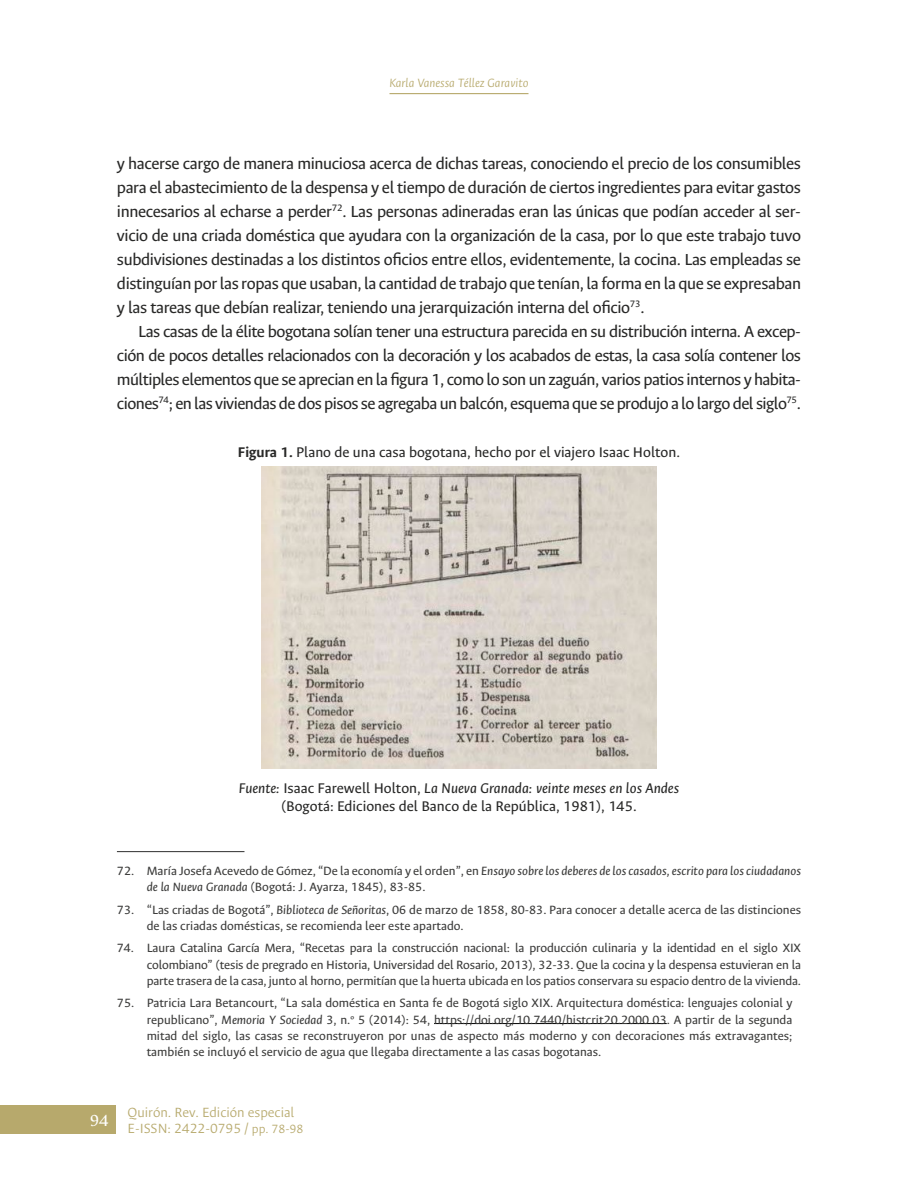
<style>
.page{position:relative;width:918px;height:1188px;background:#fff}
.page>*{position:absolute;margin:0;border:0;box-sizing:border-box;transform-origin:0 0}
.t1{font:18px/24px "Ancizar Sans";letter-spacing:-.025em;color:#282827;text-align:justify}
.t2{font:18px "Ancizar Serif";color:#fff}
.t3{font:15.75px/18px "Ancizar Sans";color:#282827;text-align:center}
.t4{font:300 15px/16.5px "Ancizar Sans";color:#b7a96c}
.t5{font:13.5px/16.2px "Ancizar Sans";color:#3c3c3b}
.t6{font:italic 300 13.5px "Ancizar Sans";color:#b7a96c}
.s1{font-weight:700}
.s2{font-style:italic}
.s3{font-size:13.5px}
</style>
<div class="page">
<div style="left:0;top:1105px;width:116px;height:29px;background:#b7a96c"></div>
<hr style="left:389px;top:93px;width:140px;height:1px;background:#b7a96c">
<img style="left:261px;top:466px;width:396px;height:303px">
<hr style="left:117px;top:851px;width:127px;height:1px;background:#2f2f2f">
<hr style="left:434px;top:1023px;width:233px;height:1px;background:#000">
<p class="t6" style="left:389px;top:75px;width:141px">Karla Vanessa Téllez Garavito</p>
<p class="t1" style="left:117px;top:151px;width:686px">y hacerse cargo de manera minuciosa acerca de dichas tareas, conociendo el precio de los consumibles para el abastecimiento de la despensa y el tiempo de duración de ciertos ingredientes para evitar gastos innecesarios al echarse a perder<sup>72</sup>. Las personas adineradas eran las únicas que podían acceder al ser&shy;vicio de una criada doméstica que ayudara con la organización de la casa, por lo que este trabajo tuvo subdivisiones destinadas a los distintos oficios entre ellos, evidentemente, la cocina. Las empleadas se distinguían por las ropas que usaban, la cantidad de trabajo que tenían, la forma en la que se expresaban y las tareas que debían realizar, teniendo una jerarquización interna del oficio<sup>73</sup>.</p>
<p class="t1" style="left:117px;top:319px;width:686px;text-indent:21px">Las casas de la élite bogotana solían tener una estructura parecida en su distribución interna. A excep&shy;ción de pocos detalles relacionados con la decoración y los acabados de estas, la casa solía contener los múltiples elementos que se aprecian en la figura 1, como lo son un zaguán, varios patios internos y habita&shy;ciones<sup>74</sup>; en las viviendas de dos pisos se agregaba un balcón, esquema que se produjo a lo largo del siglo<sup>75</sup>.</p>
<p class="t3" style="left:238px;top:443px;width:444px"><span class="s1">Figura 1.</span> Plano de una casa bogotana, hecho por el viajero Isaac Holton.</p>
<p class="t3" style="left:239px;top:779px;width:442px"><span class="s2">Fuente:</span> Isaac Farewell Holton, <span class="s2">La Nueva Granada: veinte meses en los Andes </span>(Bogotá: Ediciones del Banco de la República, 1981), 145.</p>
<p class="t5" style="left:147px;top:863px;width:656px;text-indent:-30px">72. María Josefa Acevedo de Gómez, “De la economía y el orden”, en <span class="s2">Ensayo sobre los deberes de los casados, escrito para los ciudadanos de la Nueva Granada</span> (Bogotá: J. Ayarza, 1845), 83-85.</p>
<p class="t5" style="left:147px;top:901px;width:656px;text-indent:-30px">73. “Las criadas de Bogotá”, <span class="s2">Biblioteca de Señoritas</span>, 06 de marzo de 1858, 80-83. Para conocer a detalle acerca de las distinciones de las criadas domésticas, se recomienda leer este apartado.</p>
<p class="t5" style="left:147px;top:940px;width:656px;text-align:justify;text-indent:-30px">74. Laura Catalina García Mera, “Recetas para la construcción nacional: la producción culinaria y la identidad en el siglo XIX colombiano” (tesis de pregrado en Historia, Universidad del Rosario, 2013), 32-33. Que la cocina y la despensa estuvieran en la parte trasera de la casa, junto al horno, permitían que la huerta ubicada en los patios conservara su espacio dentro de la vivienda.</p>
<p class="t5" style="left:147px;top:995px;width:647px;text-align:justify;text-indent:-30px">75. Patricia Lara Betancourt, “La sala doméstica en Santa fe de Bogotá siglo XIX. Arquitectura doméstica: lenguajes colonial y republicano”, <span class="s2">Memoria Y Sociedad</span> 3, n.º 5 (2014): 54, https://doi.org/10.7440/histcrit20.2000.03. A partir de la segunda mitad del siglo, las casas se reconstruyeron por unas de aspecto más moderno y con decoraciones más extravagantes; también se incluyó el servicio de agua que llegaba directamente a las casas bogotanas.</p>
<h1 class="t2" style="left:90px;top:1110px;width:20px">94</h1>
<p class="t4" style="left:128px;top:1104px;width:178px">Quirón. Rev. Edición especial<br>E-ISSN: 2422-0795 / <span class="s3">pp. 78-98</span></p>
</div>
